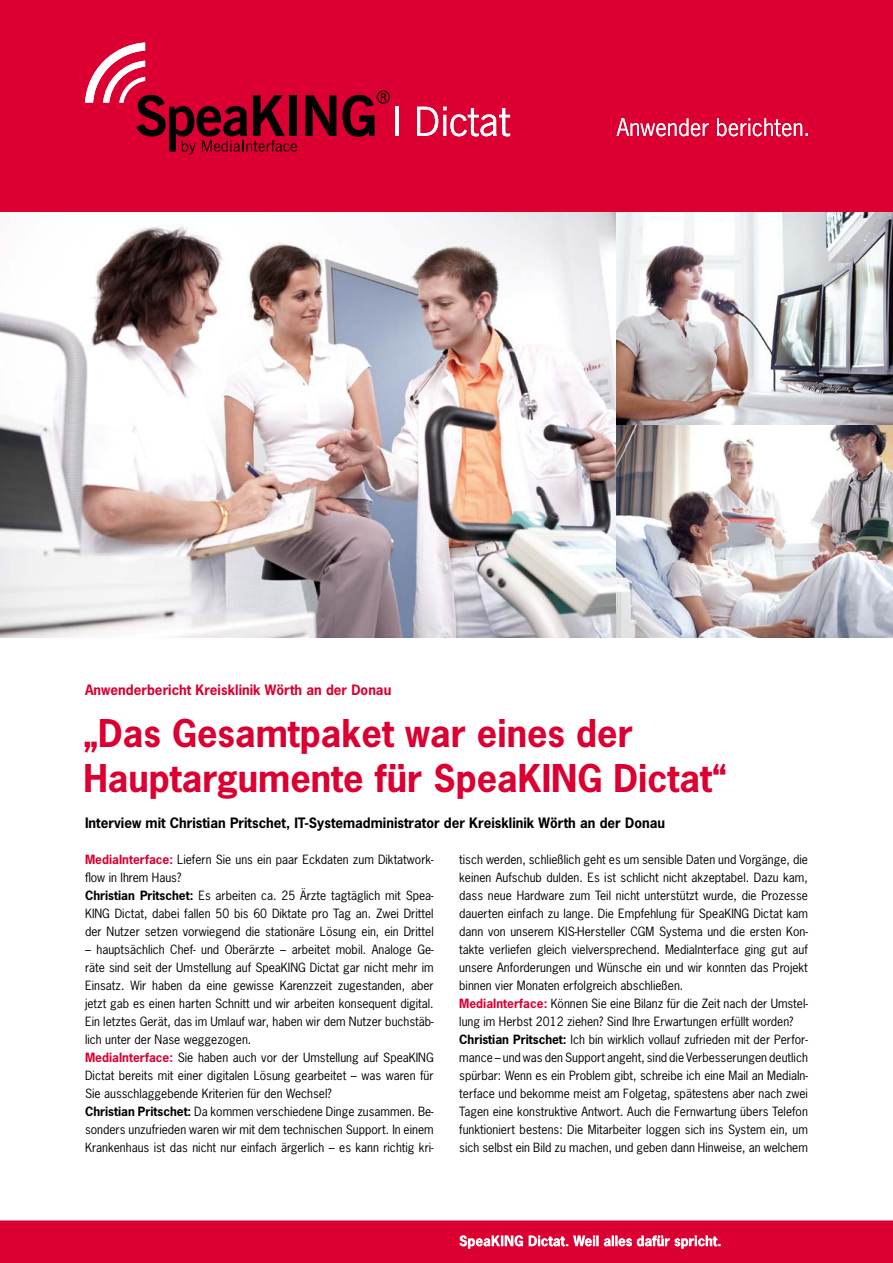
<style>
.page{position:relative;width:893px;height:1263px;background:#fff}
.page>*{position:absolute;margin:0;border:0;box-sizing:border-box;transform-origin:0 0}
.t1{font:700 36px "News Gothic LT";color:#db0031}
.t2{font:700 13.5px "News Gothic LT";color:#000}
.t3{font:700 13.5px "News Gothic LT";color:#db0031}
.t4{font:700 13.5px "News Gothic LT";color:#fff}
.t5{font:12px/18px "News Gothic LT";color:#000;text-align:justify}
.s1{font-weight:700;color:#db0031}
.s2{font-weight:700}
</style>
<div class="page">
<div style="left:0;top:0;width:893px;height:213px;background:#db0031"></div>
<hr style="left:395px;top:107px;width:3px;height:29px;background:#fff">
<svg style="left:417px;top:107px;width:93px;height:29px"></svg>
<svg style="left:305px;top:95px;width:31px;height:41px"></svg>
<svg style="left:85px;top:43px;width:212px;height:111px;background:#bc0d34"></svg>
<svg style="left:342px;top:90px;width:48px;height:47px;background:#8e001f"></svg>
<svg style="left:617px;top:118px;width:191px;height:18px"></svg>
<img style="left:0;top:213px;width:893px;height:425px">
<svg style="left:0;top:1220px;width:893px;height:43px;background:#dc0a39"></svg>
<p class="t3" style="left:85px;top:681px;width:308px">Anwenderbericht Kreisklinik Wörth an der Donau</p>
<p class="t1" style="left:83px;top:710px;width:551px">„Das Gesamtpaket war eines der</p>
<p class="t1" style="left:83px;top:755px;width:645px">Hauptargumente für SpeaKING Dictat“</p>
<p class="t2" style="left:85px;top:814px;width:581px">Interview mit Christian Pritschet, IT-Systemadministrator der Kreisklinik Wörth an der Donau</p>
<p class="t5" style="left:85px;top:850px;width:350px"><span class="s1">MediaInterface:</span> Liefern Sie uns ein paar Eckdaten zum Diktatwork&shy;flow in Ihrem Haus?</p>
<p class="t5" style="left:85px;top:886px;width:350px"><span class="s2">Christian Pritschet:</span> Es arbeiten ca. 25 Ärzte tagtäglich mit Spea-KING Dictat, dabei fallen 50 bis 60 Diktate pro Tag an. Zwei Drittel der Nutzer setzen vorwiegend die stationäre Lösung ein, ein Drittel</p>
<p class="t5" style="left:85px;top:940px;width:350px">– hauptsächlich Chef- und Oberärzte – arbeitet mobil. Analoge Ge&shy;räte sind seit der Umstellung auf SpeaKING Dictat gar nicht mehr im Einsatz. Wir haben da eine gewisse Karenzzeit zugestanden, aber jetzt gab es einen harten Schnitt und wir arbeiten konsequent digital.<br>Ein letztes Gerät, das im Umlauf war, haben wir dem Nutzer buchstäb&shy;lich unter der Nase weggezogen.</p>
<p class="t5" style="left:85px;top:1048px;width:350px"><span class="s1">MediaInterface:</span> Sie haben auch vor der Umstellung auf SpeaKING Dictat bereits mit einer digitalen Lösung gearbeitet – was waren für Sie ausschlaggebende Kriterien für den Wechsel?</p>
<p class="t5" style="left:85px;top:1102px;width:350px"><span class="s2">Christian Pritschet:</span> Da kommen verschiedene Dinge zusammen. Be&shy;sonders unzufrieden waren wir mit dem technischen Support. In einem Krankenhaus ist das nicht nur einfach ärgerlich – es kann richtig kri-</p>
<p class="t5" style="left:459px;top:850px;width:350px">tisch werden, schließlich geht es um sensible Daten und Vorgänge, die keinen Aufschub dulden. Es ist schlicht nicht akzeptabel. Dazu kam, dass neue Hardware zum Teil nicht unterstützt wurde, die Prozesse dauerten einfach zu lange. Die Empfehlung für SpeaKING Dictat kam dann von unserem KIS-Hersteller CGM Systema und die ersten Kon&shy;takte verliefen gleich vielversprechend. MediaInterface ging gut auf unsere Anforderungen und Wünsche ein und wir konnten das Projekt binnen vier Monaten erfolgreich abschließen.</p>
<p class="t5" style="left:459px;top:994px;width:350px"><span class="s1">MediaInterface:</span> Können Sie eine Bilanz für die Zeit nach der Umstel&shy;lung im Herbst 2012 ziehen? Sind Ihre Erwartungen erfüllt worden?</p>
<p class="t5" style="left:459px;top:1030px;width:350px"><span class="s2">Christian Pritschet:</span> Ich bin wirklich vollauf zufrieden mit der Perfor&shy;mance – und was den Support angeht, sind die Verbesserungen deutlich spürbar: Wenn es ein Problem gibt, schreibe ich eine Mail an MediaIn&shy;terface und bekomme meist am Folgetag, spätestens aber nach zwei Tagen eine konstruktive Antwort. Auch die Fernwartung übers Telefon funktioniert bestens: Die Mitarbeiter loggen sich ins System ein, um sich selbst ein Bild zu machen, und geben dann Hinweise, an welchem</p>
<p class="t4" style="left:459px;top:1232px;width:264px">SpeaKING Dictat. Weil alles dafür spricht.</p>
</div>
